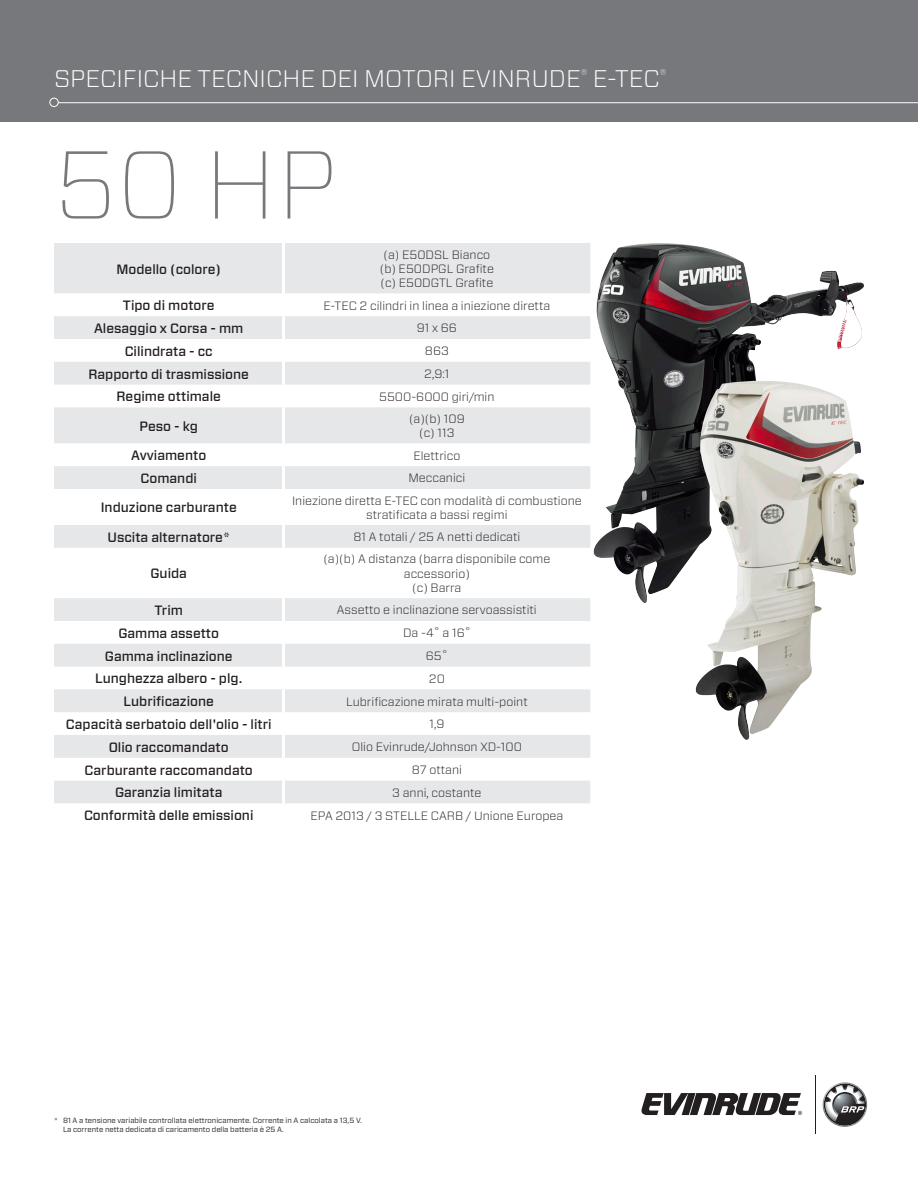
<style>
.page{position:relative;width:918px;height:1188px;background:#fff}
.page>*{position:absolute;margin:0;border:0;box-sizing:border-box;transform-origin:0 0}
.t1{font:100 96px "Forza";color:#76787b}
.t2{font:300 24px "Forza";color:#fff}
.t3{font:500 13.5px "Forza";color:#231f20}
.t4{font:300 12px/14.4px "Forza";color:#231f20;text-align:center}
.t5{font:7.5px/9px "Forza";color:#231f20}
</style>
<div class="page">
<svg style="left:822px;top:1082px;width:46px;height:45px"></svg>
<svg style="left:641px;top:1093px;width:161px;height:22px"></svg>
<hr style="left:815px;top:1075px;width:1px;height:59px;background:#231f20">
<div style="left:0;top:0;width:918px;height:122px;background:#76787b"></div>
<svg style="left:49px;top:97px;width:869px;height:10px"></svg>
<img style="left:594px;top:243px;width:160px;height:360px">
<img style="left:695px;top:381px;width:127px;height:359px">
<svg style="left:54px;top:243px;width:536px;height:560px;fill:#e6e7e9"></svg>
<hr style="left:282px;top:243px;width:3px;height:50px;background:#fff">
<hr style="left:282px;top:293px;width:3px;height:23px;background:#fff">
<hr style="left:282px;top:316px;width:3px;height:23px;background:#fff">
<hr style="left:282px;top:339px;width:3px;height:23px;background:#fff">
<hr style="left:282px;top:362px;width:3px;height:23px;background:#fff">
<hr style="left:282px;top:385px;width:3px;height:22px;background:#fff">
<hr style="left:282px;top:407px;width:3px;height:36px;background:#fff">
<hr style="left:282px;top:443px;width:3px;height:23px;background:#fff">
<hr style="left:282px;top:466px;width:3px;height:23px;background:#fff">
<hr style="left:282px;top:489px;width:3px;height:36px;background:#fff">
<hr style="left:282px;top:525px;width:3px;height:23px;background:#fff">
<hr style="left:282px;top:548px;width:3px;height:50px;background:#fff">
<hr style="left:282px;top:598px;width:3px;height:23px;background:#fff">
<hr style="left:282px;top:621px;width:3px;height:23px;background:#fff">
<hr style="left:282px;top:644px;width:3px;height:23px;background:#fff">
<hr style="left:282px;top:667px;width:3px;height:22px;background:#fff">
<hr style="left:282px;top:689px;width:3px;height:23px;background:#fff">
<hr style="left:282px;top:712px;width:3px;height:23px;background:#fff">
<hr style="left:282px;top:735px;width:3px;height:23px;background:#fff">
<hr style="left:282px;top:758px;width:3px;height:23px;background:#fff">
<hr style="left:282px;top:781px;width:3px;height:22px;background:#fff">
<h2 class="t2" style="left:54px;top:62px;width:614px">SPECIFICHE TECNICHE DEI MOTORI EVINRUDE<sup>®</sup> E-TEC<sup>®</sup></h2>
<p class="t1" style="left:54px;top:118px;width:285px">50 HP</p>
<p class="t3" style="left:117px;top:260px;width:106px">Modello (colore)</p>
<p class="t4" style="left:384px;top:247px;width:108px">(a) E50DSL Bianco</p>
<p class="t4" style="left:380px;top:261px;width:116px">(b) E50DPGL Grafite</p>
<p class="t4" style="left:381px;top:276px;width:114px">(c) E50DGTL Grafite</p>
<p class="t3" style="left:123px;top:297px;width:93px">Tipo di motore</p>
<p class="t4" style="left:323px;top:298px;width:228px">E-TEC 2 cilindri in linea a iniezione diretta</p>
<p class="t3" style="left:94px;top:319px;width:151px">Alesaggio x Corsa - mm</p>
<p class="t4" style="left:417px;top:321px;width:42px">91 x 66</p>
<p class="t3" style="left:125px;top:342px;width:90px">Cilindrata - cc</p>
<p class="t4" style="left:425px;top:343px;width:25px">863</p>
<p class="t3" style="left:88px;top:365px;width:162px">Rapporto di trasmissione</p>
<p class="t4" style="left:424px;top:366px;width:27px">2,9:1</p>
<p class="t3" style="left:117px;top:388px;width:106px">Regime ottimale</p>
<p class="t4" style="left:379px;top:389px;width:117px">5500-6000 giri/min</p>
<p class="t3" style="left:140px;top:417px;width:60px">Peso - kg</p>
<p class="t4" style="left:409px;top:411px;width:57px">(a)(b) 109</p>
<p class="t4" style="left:419px;top:426px;width:37px">(c) 113</p>
<p class="t3" style="left:131px;top:447px;width:77px">Avviamento</p>
<p class="t4" style="left:413px;top:448px;width:48px">Elettrico</p>
<p class="t3" style="left:141px;top:469px;width:58px">Comandi</p>
<p class="t4" style="left:408px;top:471px;width:58px">Meccanici</p>
<p class="t3" style="left:101px;top:499px;width:138px">Induzione carburante</p>
<p class="t4" style="left:292px;top:493px;width:291px">Iniezione diretta E-TEC con modalità di combustione stratificata a bassi regimi</p>
<p class="t3" style="left:107px;top:528px;width:124px">Uscita alternatore*</p>
<p class="t4" style="left:353px;top:529px;width:168px">81 A totali / 25 A netti dedicati</p>
<p class="t3" style="left:150px;top:565px;width:38px">Guida</p>
<p class="t4" style="left:323px;top:552px;width:229px">(a)(b) A distanza (barra disponibile come accessorio)</p>
<p class="t4" style="left:412px;top:580px;width:51px">(c) Barra</p>
<p class="t3" style="left:154px;top:601px;width:30px">Trim</p>
<p class="t4" style="left:337px;top:603px;width:201px">Assetto e inclinazione servoassistiti</p>
<p class="t3" style="left:118px;top:624px;width:102px">Gamma assetto</p>
<p class="t4" style="left:403px;top:625px;width:69px">Da -4˚ a 16˚</p>
<p class="t3" style="left:105px;top:647px;width:129px">Gamma inclinazione</p>
<p class="t4" style="left:426px;top:648px;width:23px">65˚</p>
<p class="t3" style="left:95px;top:670px;width:149px">Lunghezza albero - plg.</p>
<p class="t4" style="left:429px;top:671px;width:18px">20</p>
<p class="t3" style="left:124px;top:693px;width:92px">Lubrificazione</p>
<p class="t4" style="left:346px;top:694px;width:183px">Lubrificazione mirata multi-point</p>
<p class="t3" style="left:66px;top:715px;width:207px">Capacità serbatoio dell'olio - litri</p>
<p class="t4" style="left:429px;top:717px;width:17px">1,9</p>
<p class="t3" style="left:109px;top:738px;width:122px">Olio raccomandato</p>
<p class="t4" style="left:352px;top:739px;width:172px">Olio Evinrude/Johnson XD-100</p>
<p class="t3" style="left:85px;top:761px;width:170px">Carburante raccomandato</p>
<p class="t4" style="left:412px;top:762px;width:52px">87 ottani</p>
<p class="t3" style="left:115px;top:784px;width:109px">Garanzia limitata</p>
<p class="t4" style="left:392px;top:785px;width:91px">3 anni, costante</p>
<p class="t3" style="left:84px;top:807px;width:171px">Conformità delle emissioni</p>
<p class="t4" style="left:310px;top:808px;width:254px">EPA 2013 / 3 STELLE CARB / Unione Europea</p>
<p class="t5" style="left:63px;top:1115px;width:301px;text-indent:-9px">* 81 A a tensione variabile controllata elettronicamente. Corrente in A calcolata a 13,5 V.<br>La corrente netta dedicata di caricamento della batteria è 25 A.</p>
</div>
